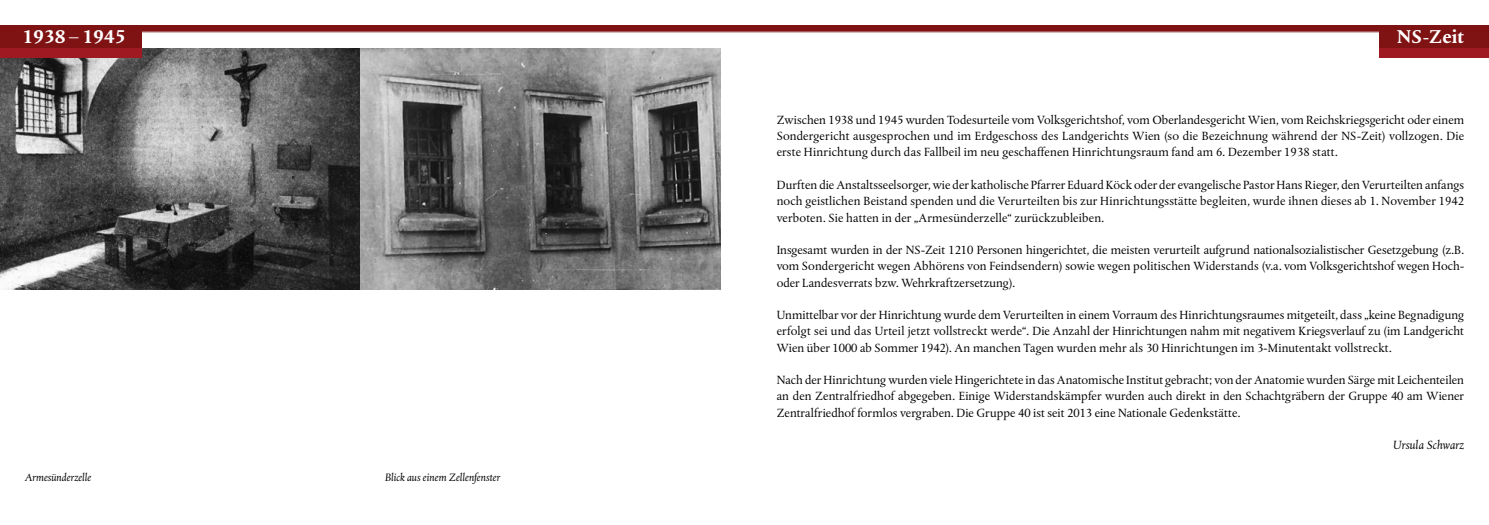
<style>
.page{position:relative;width:1489px;height:525px;background:#fff}
.page>*{position:absolute;margin:0;border:0;box-sizing:border-box;transform-origin:0 0}
.t1{font:700 19px "DTL Albertina T";color:#fff}
.t2{font:12.5px/16.2px "DTL Albertina T";letter-spacing:.005em;color:#000;text-align:justify}
.t3{font:italic 12.5px "DTL Albertina T";letter-spacing:.01em;color:#000}
.t4{font:italic 11.25px "DTL Albertina T";letter-spacing:.005em;color:#000}
</style>
<div class="page">
<img style="left:0;top:48px;width:720px;height:241px">
<hr style="left:0;top:32px;width:1384px;height:1px;background:#7f1314">
<div style="left:744px;top:25px;width:744px;height:5px;background:#7f1314"></div>
<div style="left:0;top:25px;width:744px;height:5px;background:#7f1314"></div>
<div style="left:1379px;top:25px;width:109px;height:22px;background:#7f1314"></div>
<div style="left:0;top:25px;width:142px;height:22px;background:#7f1314"></div>
<div style="left:1379px;top:48px;width:109px;height:9px;background:#9f1923"></div>
<div style="left:0;top:48px;width:142px;height:9px;background:#9f1923"></div>
<h1 class="t1" style="left:22px;top:24px;width:104px">1938 – 1945</h1>
<p class="t4" style="left:25px;top:470px;width:68px">Armesünderzelle</p>
<p class="t4" style="left:385px;top:470px;width:117px">Blick aus einem Zellenfenster</p>
<h1 class="t1" style="left:1397px;top:24px;width:68px">NS-Zeit</h1>
<p class="t2" style="left:776px;top:112px;width:689px">Zwischen 1938 und 1945 wurden Todesurteile vom Volksgerichtshof, vom Oberlandesgericht Wien, vom Reichskriegsgericht oder einem Sondergericht ausgesprochen und im Erdgeschoss des Landgerichts Wien (so die Bezeichnung während der NS-Zeit) vollzogen. Die erste Hinrichtung durch das Fallbeil im neu geschaffenen Hinrichtungsraum fand am 6. Dezember 1938 statt.</p>
<p class="t2" style="left:776px;top:177px;width:689px">Durften die Anstaltsseelsorger, wie der katholische Pfarrer Eduard Köck oder der evangelische Pastor Hans Rieger, den Verurteilten anfangs noch geistlichen Beistand spenden und die Verurteilten bis zur Hinrichtungsstätte begleiten, wurde ihnen dieses ab 1. November 1942 verboten. Sie hatten in der „Armesünderzelle“ zurückzubleiben.</p>
<p class="t2" style="left:776px;top:242px;width:689px">Insgesamt wurden in der NS-Zeit 1210 Personen hingerichtet, die meisten verurteilt aufgrund nationalsozialistischer Gesetzgebung (z.B. vom Sondergericht wegen Abhörens von Feindsendern) sowie wegen politischen Widerstands (v.a. vom Volksgerichtshof wegen Hoch&shy;oder Landesverrats bzw. Wehrkraftzersetzung).</p>
<p class="t2" style="left:776px;top:307px;width:689px">Unmittelbar vor der Hinrichtung wurde dem Verurteilten in einem Vorraum des Hinrichtungsraumes mitgeteilt, dass „keine Begnadigung erfolgt sei und das Urteil jetzt vollstreckt werde“. Die Anzahl der Hinrichtungen nahm mit negativem Kriegsverlauf zu (im Landgericht Wien über 1000 ab Sommer 1942). An manchen Tagen wurden mehr als 30 Hinrichtungen im 3-Minutentakt vollstreckt.</p>
<p class="t2" style="left:776px;top:372px;width:689px">Nach der Hinrichtung wurden viele Hingerichtete in das Anatomische Institut gebracht; von der Anatomie wurden Särge mit Leichenteilen an den Zentralfriedhof abgegeben. Einige Widerstandskämpfer wurden auch direkt in den Schachtgräbern der Gruppe 40 am Wiener Zentralfriedhof formlos vergraben. Die Gruppe 40 ist seit 2013 eine Nationale Gedenkstätte.</p>
<p class="t3" style="left:1392px;top:437px;width:73px">Ursula Schwarz</p>
</div>
